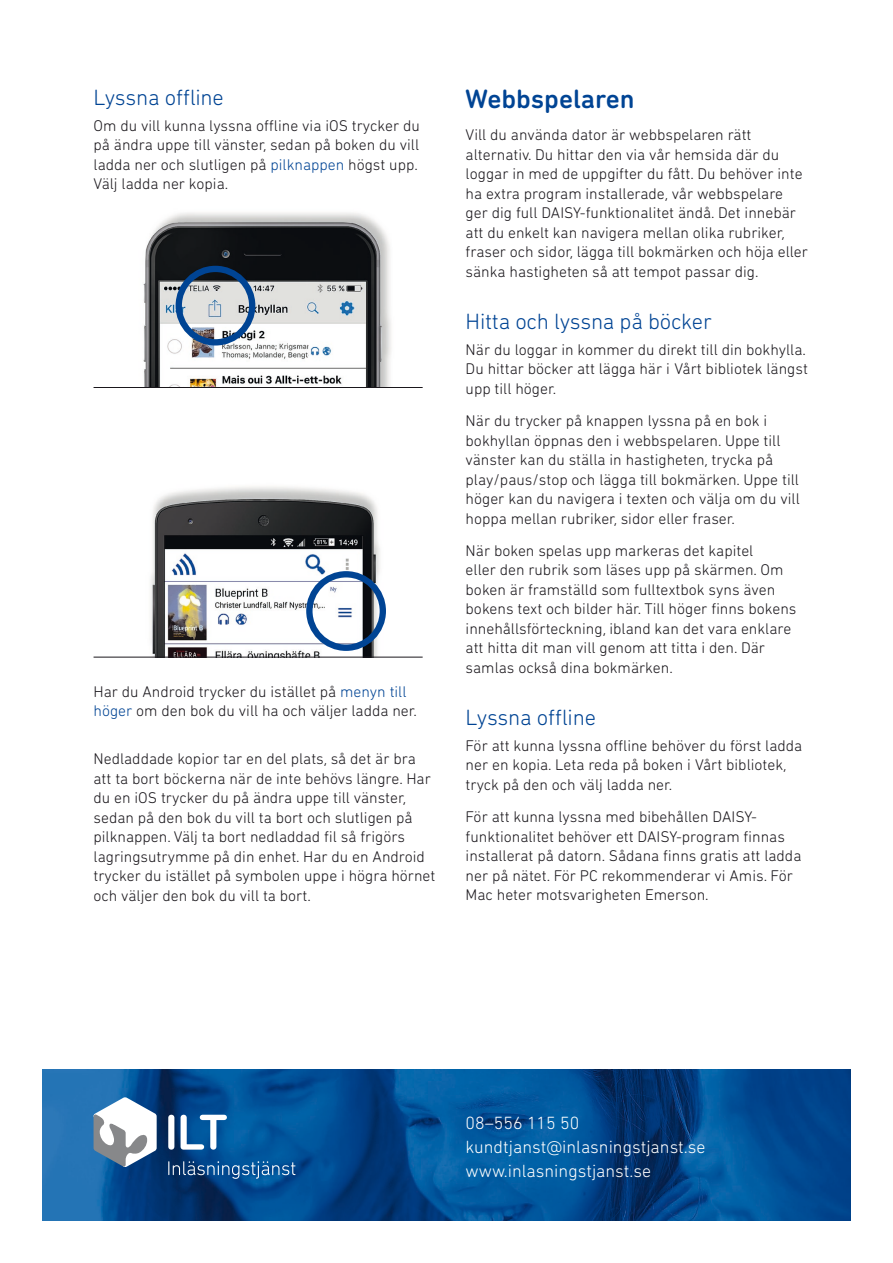
<style>
.page{position:relative;width:893px;height:1263px;background:#fff}
.page>*{position:absolute;margin:0;border:0;box-sizing:border-box;transform-origin:0 0}
.t1{font:500 27px "DIN Next Rounded LT Pro";color:#004494}
.t2{font:300 22.5px "DIN Next Rounded LT Pro";letter-spacing:-.01em;color:#004494}
.t3{font:300 18px/24px "DIN Next Rounded LT Pro";color:#fff}
.t4{font:300 15.75px/19.5px "DIN Next Rounded LT Pro";color:#1a171c}
.s1{color:#004494}
</style>
<div class="page">
<img style="left:137px;top:486px;width:257px;height:171px">
<div style="left:306px;top:571px;width:80px;height:80px;border:6px solid #004494;border-radius:50%"></div>
<hr style="left:94px;top:657px;width:329px;height:1px;background:#1a171c">
<img style="left:143px;top:213px;width:248px;height:174px">
<div style="left:176px;top:266px;width:79px;height:79px;border:6px solid #004494;border-radius:50%"></div>
<hr style="left:94px;top:387px;width:329px;height:1px;background:#1a171c">
<img style="left:43px;top:1069px;width:807px;height:152px">
<svg style="left:181px;top:1115px;width:46px;height:34px"></svg>
<div style="left:168px;top:1115px;width:6px;height:34px;background:#fff;border-radius:3px"></div>
<svg style="left:94px;top:1097px;width:63px;height:70px"></svg>
<svg style="left:168px;top:1161px;width:127px;height:18px;background:#2b639b"></svg>
<h2 class="t2" style="left:94px;top:84px;width:132px">Lyssna offline</h2>
<p class="t4" style="left:94px;top:115px;width:328px">Om du vill kunna lyssna offline via iOS trycker du på ändra uppe till vänster, sedan på boken du vill ladda ner och slutligen på <span class="s1">pilknappen</span> högst upp.<br>Välj ladda ner kopia.</p>
<p class="t4" style="left:94px;top:682px;width:325px">Har du Android trycker du istället på <span class="s1">menyn till höger</span> om den bok du vill ha och väljer ladda ner.</p>
<p class="t4" style="left:94px;top:749px;width:343px">Nedladdade kopior tar en del plats, så det är bra att ta bort böckerna när de inte behövs längre. Har du en iOS trycker du på ändra uppe till vänster, sedan på den bok du vill ta bort och slutligen på pilknappen. Välj ta bort nedladdad fil så frigörs lagringsutrymme på din enhet. Har du en Android trycker du istället på symbolen uppe i högra hörnet och väljer den bok du vill ta bort.</p>
<h1 class="t1" style="left:466px;top:83px;width:171px">Webbspelaren</h1>
<p class="t4" style="left:466px;top:125px;width:344px">Vill du använda dator är webbspelaren rätt alternativ. Du hittar den via vår hemsida där du loggar in med de uppgifter du fått. Du behöver inte ha extra program installerade, vår webbspelare ger dig full DAISY-funktionalitet ändå. Det innebär att du enkelt kan navigera mellan olika rubriker, fraser och sidor, lägga till bokmärken och höja eller sänka hastigheten så att tempot passar dig.</p>
<h2 class="t2" style="left:466px;top:308px;width:248px">Hitta och lyssna på böcker</h2>
<p class="t4" style="left:466px;top:340px;width:344px">När du loggar in kommer du direkt till din bokhylla.<br>Du hittar böcker att lägga här i Vårt bibliotek längst upp till höger.</p>
<p class="t4" style="left:466px;top:411px;width:336px">När du trycker på knappen lyssna på en bok i bokhyllan öppnas den i webbspelaren. Uppe till vänster kan du ställa in hastigheten, trycka på play/paus/stop och lägga till bokmärken. Uppe till höger kan du navigera i texten och välja om du vill hoppa mellan rubriker, sidor eller fraser.</p>
<p class="t4" style="left:466px;top:541px;width:332px">När boken spelas upp markeras det kapitel<br>eller den rubrik som läses upp på skärmen. Om boken är framställd som fulltextbok syns även bokens text och bilder här. Till höger finns bokens innehållsförteckning, ibland kan det vara enklare att hitta dit man vill genom att titta i den. Där samlas också dina bokmärken.</p>
<h2 class="t2" style="left:466px;top:704px;width:132px">Lyssna offline</h2>
<p class="t4" style="left:466px;top:735px;width:338px">För att kunna lyssna offline behöver du först ladda ner en kopia. Leta reda på boken i Vårt bibliotek, tryck på den och välj ladda ner.</p>
<p class="t4" style="left:466px;top:807px;width:337px">För att kunna lyssna med bibehållen DAISY&shy;funktionalitet behöver ett DAISY-program finnas installerat på datorn. Sådana finns gratis att ladda ner på nätet. För PC rekommenderar vi Amis. För Mac heter motsvarigheten Emerson.</p>
<p class="t3" style="left:466px;top:1111px;width:241px">08–556 115 50 kundtjanst@inlasningstjanst.se www.inlasningstjanst.se</p>
</div>
